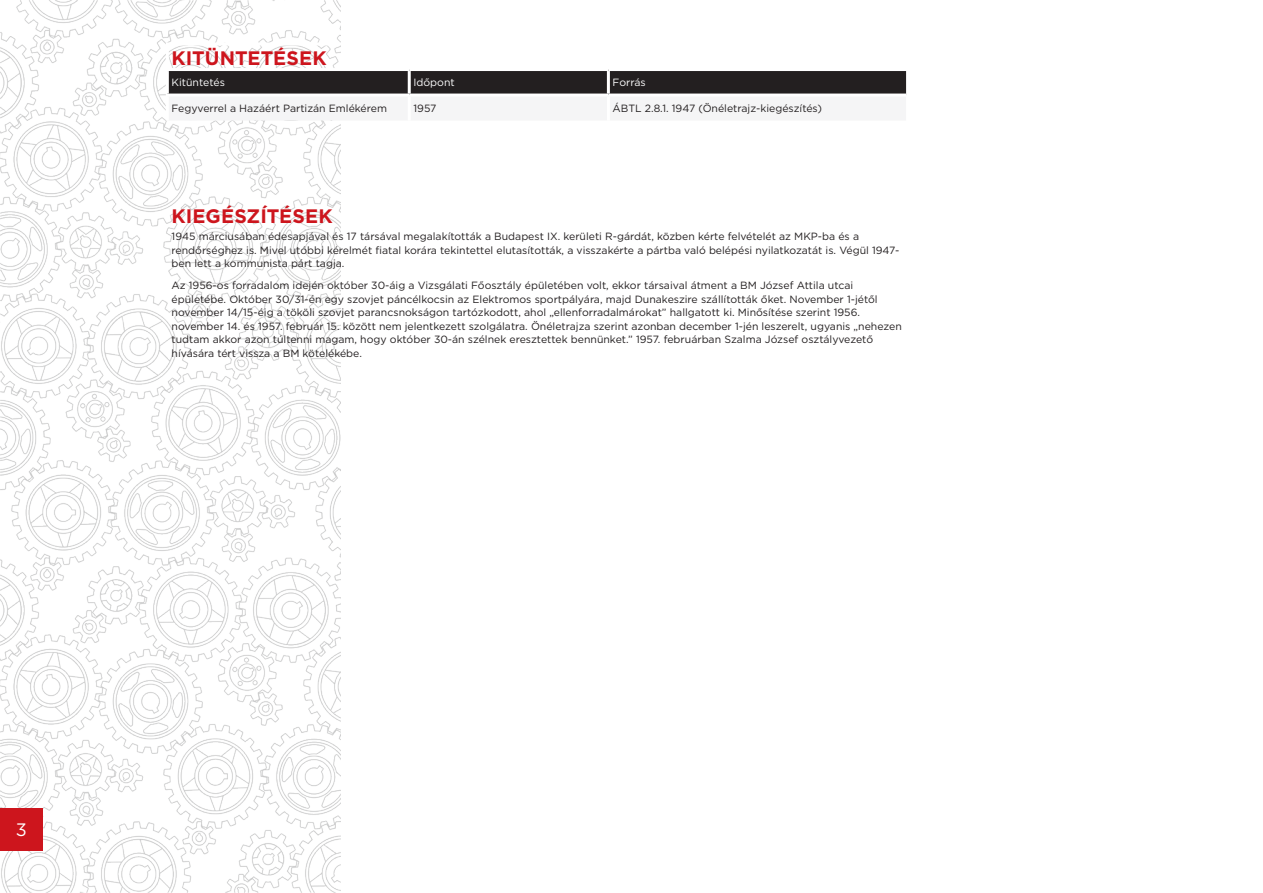
<style>
.page{position:relative;width:1263px;height:893px;background:#fff}
.page>*{position:absolute;margin:0;border:0;box-sizing:border-box;transform-origin:0 0}
.t1{font:700 19.5px "Gotham";letter-spacing:.005em;color:#cd151d}
.t2{font:18px "Gotham";color:#fff}
.t3{font:10.5px/13.5px "Gotham";color:#231f20}
.t4{font:10.5px "Gotham";color:#fff}
</style>
<div class="page">
<img style="left:0;top:0;width:340px;height:893px">
<div style="left:0;top:808px;width:43px;height:42px;background:#cd151d"></div>
<svg style="left:169px;top:71px;width:737px;height:50px"></svg>
<hr style="left:166px;top:43px;width:243px;height:3px;background:#fff">
<hr style="left:166px;top:46px;width:3px;height:22px;background:#fff">
<hr style="left:166px;top:97px;width:3px;height:24px;background:#fff">
<hr style="left:408px;top:97px;width:3px;height:24px;background:#fff">
<hr style="left:607px;top:97px;width:3px;height:24px;background:#fff">
<hr style="left:408px;top:71px;width:3px;height:23px;background:#fff">
<hr style="left:607px;top:71px;width:3px;height:23px;background:#fff">
<hr style="left:166px;top:68px;width:243px;height:3px;background:#fff">
<hr style="left:166px;top:71px;width:3px;height:23px;background:#fff">
<hr style="left:166px;top:94px;width:243px;height:3px;background:#fff">
<hr style="left:409px;top:94px;width:199px;height:3px;background:#fff">
<hr style="left:608px;top:94px;width:298px;height:3px;background:#fff">
<h1 class="t1" style="left:172px;top:45px;width:157px">KITÜNTETÉSEK</h1>
<p class="t4" style="left:172px;top:76px;width:55px">Kitüntetés</p>
<p class="t4" style="left:413px;top:76px;width:43px">Időpont</p>
<p class="t4" style="left:613px;top:76px;width:35px">Forrás</p>
<p class="t3" style="left:172px;top:101px;width:217px">Fegyverrel a Hazáért Partizán Emlékérem</p>
<p class="t3" style="left:413px;top:101px;width:24px">1957</p>
<p class="t3" style="left:613px;top:101px;width:211px">ÁBTL 2.8.1. 1947 (Önéletrajz-kiegészítés)</p>
<h1 class="t1" style="left:172px;top:204px;width:163px">KIEGÉSZÍTÉSEK</h1>
<p class="t3" style="left:172px;top:230px;width:729px">1945 márciusában édesapjával és 17 társával megalakították a Budapest IX. kerületi R-gárdát, közben kérte felvételét az MKP-ba és a rendőrséghez is. Mivel utóbbi kérelmét fiatal korára tekintettel elutasították, a visszakérte a pártba való belépési nyilatkozatát is. Végül 1947- ben lett a kommunista párt tagja.</p>
<p class="t3" style="left:172px;top:279px;width:732px">Az 1956-os forradalom idején október 30-áig a Vizsgálati Főosztály épületében volt, ekkor társaival átment a BM József Attila utcai épületébe. Október 30/31-én egy szovjet páncélkocsin az Elektromos sportpályára, majd Dunakeszire szállították őket. November 1-jétől november 14/15-éig a tököli szovjet parancsnokságon tartózkodott, ahol „ellenforradalmárokat” hallgatott ki. Minősítése szerint 1956. november 14. és 1957. február 15. között nem jelentkezett szolgálatra. Önéletrajza szerint azonban december 1-jén leszerelt, ugyanis „nehezen tudtam akkor azon túltenni magam, hogy október 30-án szélnek eresztettek bennünket.” 1957. februárban Szalma József osztályvezető hívására tért vissza a BM kötelékébe.</p>
<h2 class="t2" style="left:16px;top:818px;width:13px">3</h2>
</div>
